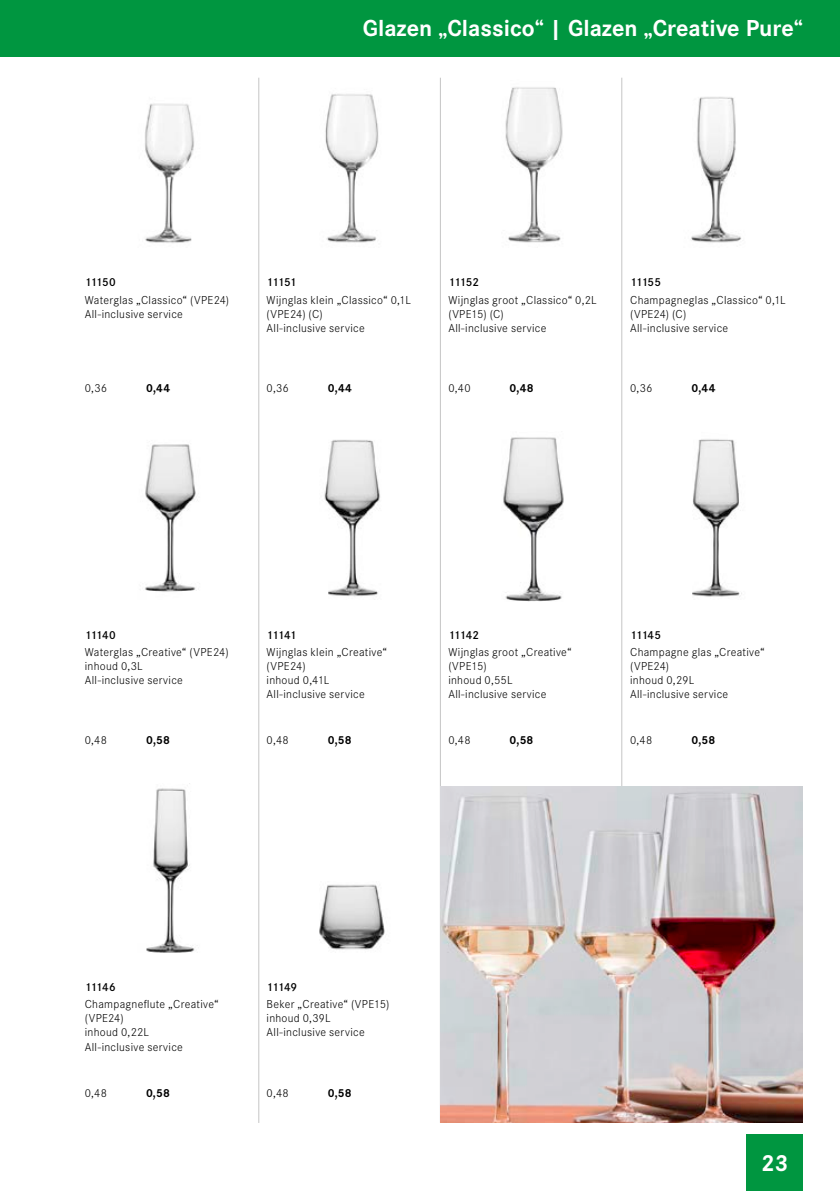
<style>
.page{position:relative;width:840px;height:1191px;background:#fff}
.page>*{position:absolute;margin:0;border:0;box-sizing:border-box;transform-origin:0 0}
.t1{font:700 24px "Corporate S";color:#fff}
.t2{font:300 12px/14.2px "Corporate S";letter-spacing:.025em;color:#000}
.t3{font:600 12px "Corporate S";letter-spacing:-.08em;color:#000}
.t4{font:700 12px "Corporate S";color:#000}
</style>
<div class="page">
<img style="left:145px;top:103px;width:49px;height:140px">
<img style="left:325px;top:94px;width:54px;height:149px">
<img style="left:505px;top:87px;width:58px;height:156px">
<img style="left:691px;top:97px;width:50px;height:146px">
<img style="left:145px;top:444px;width:51px;height:148px">
<img style="left:324px;top:440px;width:56px;height:157px">
<img style="left:503px;top:437px;width:61px;height:165px">
<img style="left:692px;top:439px;width:50px;height:158px">
<img style="left:146px;top:788px;width:49px;height:165px">
<img style="left:319px;top:884px;width:66px;height:66px">
<hr style="left:621px;top:78px;width:1px;height:1045px;background:#c5c5c5">
<hr style="left:258px;top:78px;width:1px;height:1045px;background:#c5c5c5">
<hr style="left:440px;top:78px;width:1px;height:1045px;background:#c5c5c5">
<img style="left:440px;top:786px;width:361px;height:337px">
<div style="left:746px;top:1134px;width:56px;height:57px;background:#009640"></div>
<div style="left:0;top:0;width:839px;height:57px;background:#009640"></div>
<h1 class="t1" style="left:362px;top:12px;width:441px">Glazen „Classico“ | Glazen „Creative Pure“</h1>
<p class="t3" style="left:85px;top:274px;width:32px">11150</p>
<p class="t3" style="left:266px;top:274px;width:31px">11151</p>
<p class="t3" style="left:448px;top:274px;width:32px">11152</p>
<p class="t3" style="left:630px;top:274px;width:32px">11155</p>
<p class="t2" style="left:85px;top:292px;width:146px">Waterglas „Classico“ (VPE24)<br>All-inclusive service</p>
<p class="t2" style="left:266px;top:292px;width:146px">Wijnglas klein „Classico“ 0,1L (VPE24) (C)<br>All-inclusive service</p>
<p class="t2" style="left:448px;top:292px;width:150px">Wijnglas groot „Classico“ 0,2L (VPE15) (C)<br>All-inclusive service</p>
<p class="t2" style="left:629px;top:292px;width:157px">Champagneglas „Classico“ 0,1L (VPE24) (C)<br>All-inclusive service</p>
<p class="t2" style="left:85px;top:380px;width:24px">0,36</p>
<p class="t2" style="left:266px;top:380px;width:24px">0,36</p>
<p class="t2" style="left:448px;top:380px;width:24px">0,40</p>
<p class="t2" style="left:629px;top:380px;width:24px">0,36</p>
<p class="t4" style="left:146px;top:380px;width:26px">0,44</p>
<p class="t4" style="left:327px;top:380px;width:26px">0,44</p>
<p class="t4" style="left:509px;top:380px;width:26px">0,48</p>
<p class="t4" style="left:691px;top:380px;width:26px">0,44</p>
<p class="t3" style="left:85px;top:626px;width:32px">11140</p>
<p class="t3" style="left:266px;top:626px;width:31px">11141</p>
<p class="t3" style="left:448px;top:626px;width:32px">11142</p>
<p class="t3" style="left:629px;top:626px;width:32px">11145</p>
<p class="t2" style="left:85px;top:644px;width:145px">Waterglas „Creative“ (VPE24) inhoud 0,3L<br>All-inclusive service</p>
<p class="t2" style="left:266px;top:644px;width:122px">Wijnglas klein „Creative“ (VPE24)<br>inhoud 0,41L<br>All-inclusive service</p>
<p class="t2" style="left:448px;top:644px;width:125px">Wijnglas groot „Creative“ (VPE15)<br>inhoud 0,55L<br>All-inclusive service</p>
<p class="t2" style="left:629px;top:644px;width:136px">Champagne glas „Creative“ (VPE24)<br>inhoud 0,29L<br>All-inclusive service</p>
<p class="t4" style="left:146px;top:732px;width:25px">0,58</p>
<p class="t4" style="left:327px;top:732px;width:25px">0,58</p>
<p class="t4" style="left:509px;top:732px;width:25px">0,58</p>
<p class="t4" style="left:691px;top:732px;width:25px">0,58</p>
<p class="t2" style="left:85px;top:733px;width:24px">0,48</p>
<p class="t2" style="left:266px;top:733px;width:24px">0,48</p>
<p class="t2" style="left:448px;top:733px;width:24px">0,48</p>
<p class="t2" style="left:629px;top:733px;width:24px">0,48</p>
<p class="t3" style="left:85px;top:978px;width:32px">11146</p>
<p class="t3" style="left:266px;top:978px;width:32px">11149</p>
<p class="t2" style="left:85px;top:996px;width:135px">Champagneflute „Creative“ (VPE24)<br>inhoud 0,22L<br>All-inclusive service</p>
<p class="t2" style="left:266px;top:996px;width:124px">Beker „Creative“ (VPE15) inhoud 0,39L<br>All-inclusive service</p>
<p class="t4" style="left:146px;top:1084px;width:25px">0,58</p>
<p class="t4" style="left:327px;top:1084px;width:25px">0,58</p>
<p class="t2" style="left:85px;top:1085px;width:24px">0,48</p>
<p class="t2" style="left:266px;top:1085px;width:24px">0,48</p>
<h1 class="t1" style="left:760px;top:1146px;width:29px">23</h1>
</div>
